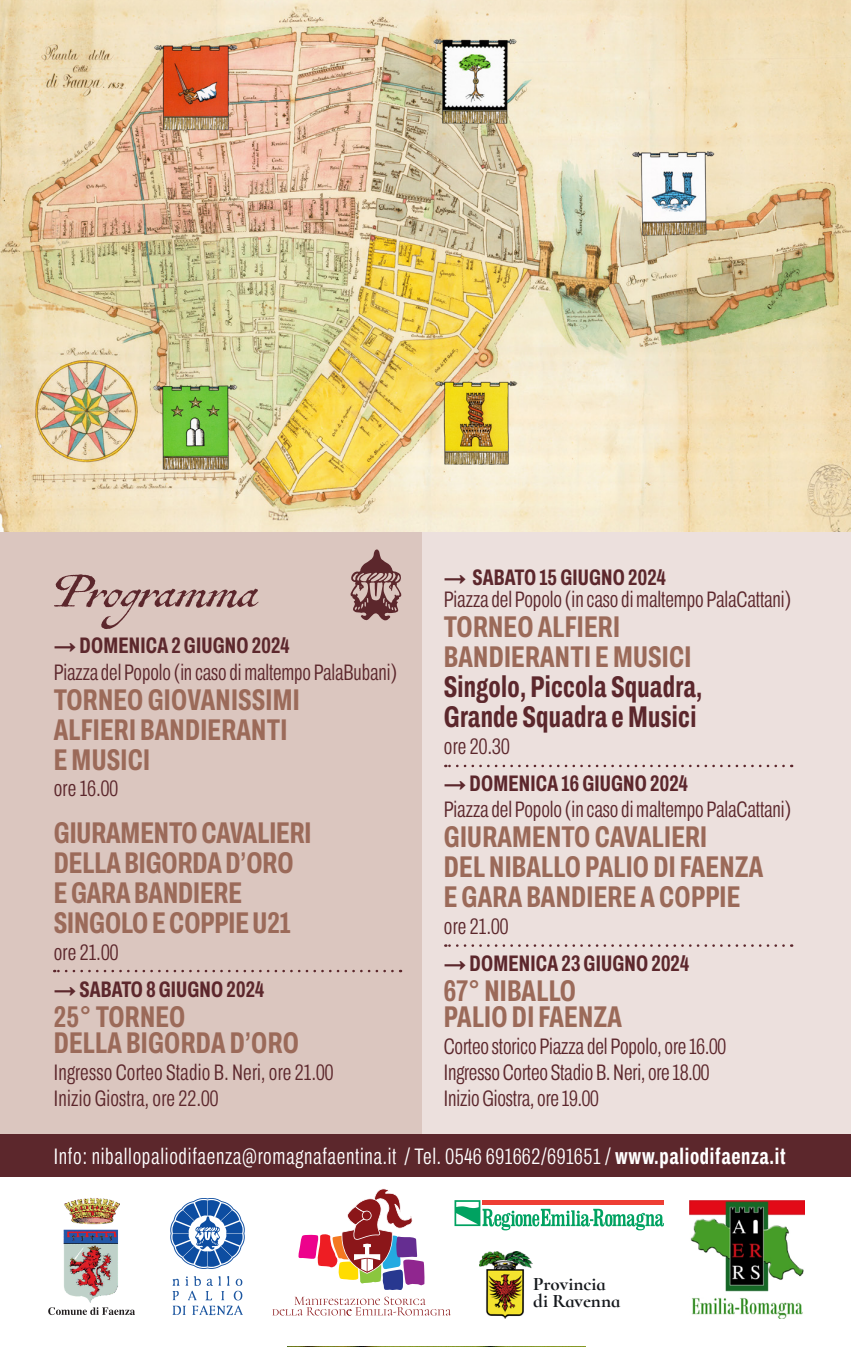
<style>
.page{position:relative;width:851px;height:1347px;background:#fff}
.page>*{position:absolute;margin:0;border:0;box-sizing:border-box;transform-origin:0 0}
.t1{font:60px "Antiquarian Scribe";color:#5c272c}
.t2{font:700 extra-condensed 30px/30px "Archivo";letter-spacing:.01em;color:#9b6a59}
.t3{font:700 extra-condensed 30px/30px "Archivo";letter-spacing:.01em;color:#5c272c}
.t4{font:300 extra-condensed 22.5px/26.2px "Archivo";letter-spacing:-.005em;color:#5c272c}
.t5{font:300 extra-condensed 22.5px "Archivo";letter-spacing:.03em;color:#fff}
.t6{font:700 extra-condensed 22.5px "Archivo";letter-spacing:.01em;color:#5c272c}
.t7{font:700 19px/17.2px "Cormorant Infant";color:#15181c}
.s1{font-weight:700}
.s2{color:#9b6a59}
</style>
<div class="page">
<div style="left:0;top:532px;width:850px;height:637px;background:#dbc6bf"></div>
<div style="left:422px;top:532px;width:428px;height:637px;background:#ece0dd"></div>
<img style="left:0;top:0;width:850px;height:531px">
<svg style="left:350px;top:549px;width:52px;height:72px"></svg>
<svg style="left:298px;top:1189px;width:126px;height:101px"></svg>
<svg style="left:272px;top:1296px;width:179px;height:19px"></svg>
<img style="left:64px;top:1197px;width:56px;height:105px">
<svg style="left:48px;top:1307px;width:87px;height:8px"></svg>
<svg style="left:170px;top:1198px;width:75px;height:70px"></svg>
<svg style="left:454px;top:1200px;width:210px;height:30px"></svg>
<img style="left:479px;top:1251px;width:53px;height:67px">
<img style="left:689px;top:1200px;width:115px;height:118px">
<svg style="left:54px;top:969px;width:338px;height:3px"></svg>
<svg style="left:445px;top:764px;width:338px;height:3px"></svg>
<svg style="left:445px;top:944px;width:338px;height:2px"></svg>
<img style="left:628px;top:145px;width:92px;height:97px">
<img style="left:428px;top:372px;width:94px;height:105px">
<img style="left:427px;top:32px;width:95px;height:100px">
<img style="left:149px;top:380px;width:94px;height:97px">
<img style="left:149px;top:32px;width:94px;height:109px">
<div style="left:0;top:1134px;width:850px;height:42px;background:#5c272c"></div>
<svg style="left:172px;top:1276px;width:71px;height:39px"></svg>
<img style="left:288px;top:1346px;width:297px;height:1px">
<p class="t1" style="left:54px;top:549px;width:206px">Programma</p>
<p class="t4" style="left:54px;top:632px;width:345px"><span class="s1">→ DOMENICA 2 GIUGNO 2024<br></span>Piazza del Popolo (in caso di maltempo PalaBubani)</p>
<p class="t2" style="left:54px;top:684px;width:247px">TORNEO GIOVANISSIMI<br>ALFIERI BANDIERANTI<br>E MUSICI</p>
<p class="t4" style="left:54px;top:775px;width:66px">ore 16.00</p>
<p class="t2" style="left:54px;top:818px;width:259px">GIURAMENTO CAVALIERI<br>DELLA BIGORDA D’ORO<br>E GARA BANDIERE<br>SINGOLO E COPPIE U21</p>
<p class="t4" style="left:54px;top:938px;width:66px">ore 21.00</p>
<p class="t6" style="left:54px;top:972px;width:212px">→ SABATO 8 GIUGNO 2024</p>
<p class="t2" style="left:54px;top:1003px;width:246px;line-height:26.2px">25° TORNEO<br>DELLA BIGORDA D’ORO</p>
<p class="t4" style="left:54px;top:1058px;width:281px">Ingresso Corteo Stadio B. Neri, ore 21.00<br>Inizio Giostra, ore 22.00</p>
<p class="t4" style="left:444px;top:566px;width:349px;line-height:22.5px"><span class="s1">→ SABATO 15 GIUGNO 2024<br></span>Piazza del Popolo (in caso di maltempo PalaCattani)</p>
<p class="t3" style="left:444px;top:612px;width:260px"><span class="s2">TORNEO ALFIERI<br>BANDIERANTI E MUSICI<br></span>Singolo, Piccola Squadra,<br>Grande Squadra e Musici</p>
<p class="t4" style="left:444px;top:732px;width:67px">ore 20.30</p>
<p class="t4" style="left:444px;top:770px;width:349px"><span class="s1">→ DOMENICA 16 GIUGNO 2024<br></span>Piazza del Popolo (in caso di maltempo PalaCattani)</p>
<p class="t2" style="left:444px;top:822px;width:321px">GIURAMENTO CAVALIERI<br>DEL NIBALLO PALIO DI FAENZA<br>E GARA BANDIERE A COPPIE</p>
<p class="t4" style="left:444px;top:912px;width:66px">ore 21.00</p>
<p class="t6" style="left:444px;top:946px;width:247px">→ DOMENICA 23 GIUGNO 2024</p>
<p class="t2" style="left:444px;top:977px;width:179px;line-height:26.2px">67° NIBALLO<br>PALIO DI FAENZA</p>
<p class="t4" style="left:444px;top:1032px;width:284px">Corteo storico Piazza del Popolo, ore 16.00<br>Ingresso Corteo Stadio B. Neri, ore 18.00<br>Inizio Giostra, ore 19.00</p>
<p class="t5" style="left:54px;top:1139px;width:733px">Info: niballopaliodifaenza@romagnafaentina.it / Tel. 0546 691662/691651 / <span class="s1">www.paliodifaenza.it</span></p>
<p class="t7" style="left:533px;top:1277px;width:89px">Provincia di Ravenna</p>
</div>
